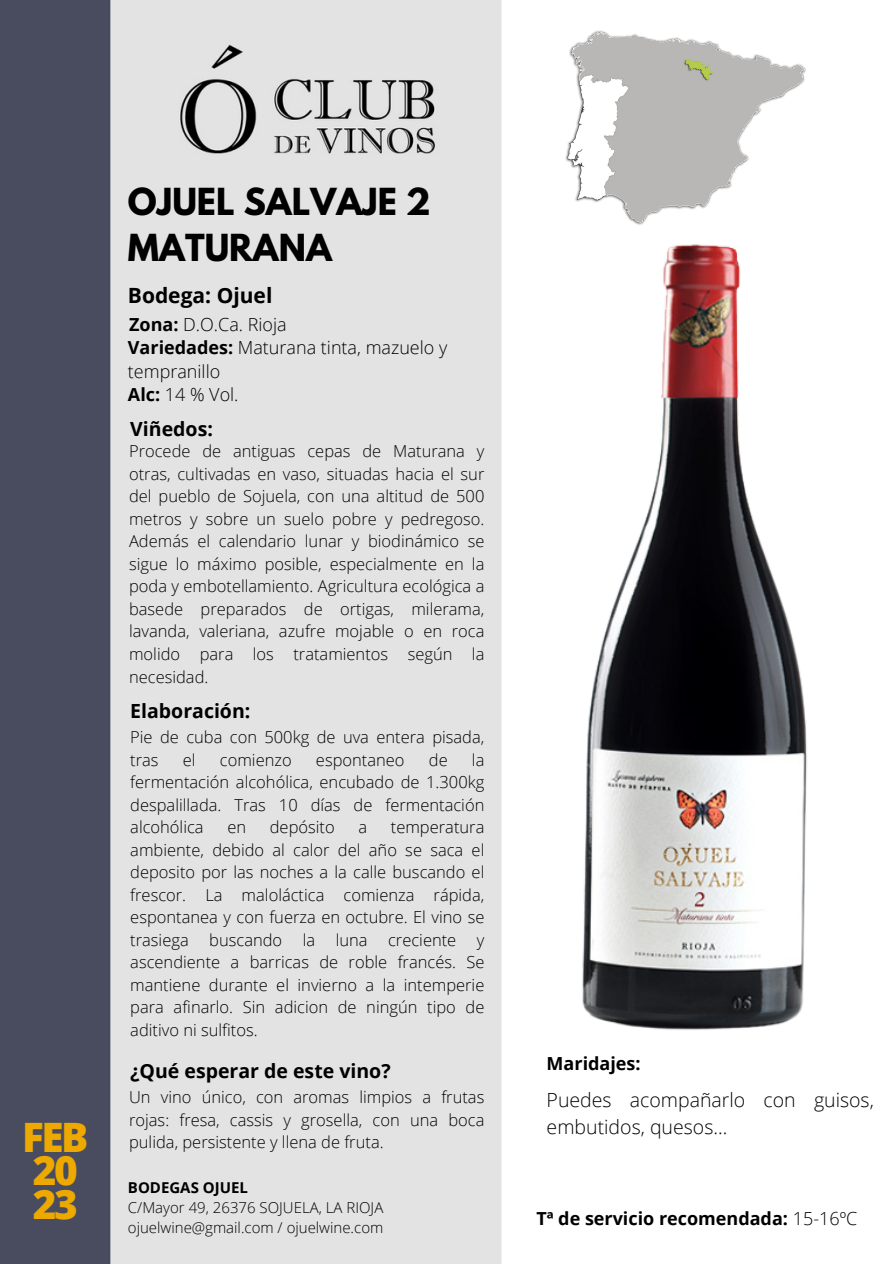
<style>
.page{position:relative;width:893px;height:1264px;background:#fff}
.page>*{position:absolute;margin:0;border:0;box-sizing:border-box;transform-origin:0 0}
.t1{font:800 40.5px/33.8px "Open Sans";letter-spacing:-.06em;color:#eda900}
.t2{font:700 33px/46.2px "League Spartan";color:#000}
.t3{font:700 21px "Open Sans";color:#000}
.t4{font:300 19.5px/27px "Open Sans";color:#000}
.t5{font:700 19.5px "Open Sans";color:#000}
.t6{font:300 18px/24.8px "Open Sans";color:#000}
.t7{font:700 18px "Open Sans";color:#000}
.t8{font:300 16.5px/22.5px "Open Sans";color:#000;text-align:justify}
.t9{font:300 15px/20.2px "Open Sans";color:#000}
.t10{font:700 15px "Open Sans";color:#000}
.s1{font-weight:700}
.s2{font-weight:300}
</style>
<div class="page">
<img style="left:0;top:0;width:502px;height:1263px">
<img style="left:565px;top:30px;width:241px;height:195px">
<img style="left:582px;top:244px;width:225px;height:786px">
<h6 class="t1" style="left:22px;top:1119px;width:68px">FEB<br>20<br>23</h6>
<h6 class="t2" style="left:128px;top:182px;width:304px">OJUEL SALVAJE 2<br>MATURANA</h6>
<h6 class="t3" style="left:128px;top:280px;width:146px">Bodega: Ojuel</h6>
<h3 class="t6" style="left:128px;top:334px;width:321px"><span class="s1">Variedades:</span> Maturana tinta, mazuelo y tempranillo</h3>
<h6 class="t6" style="left:128px;top:381px;width:112px"><span class="s1">Alc:</span> 14 % Vol.</h6>
<h3 class="t5" style="left:130px;top:415px;width:84px">Viñedos:</h3>
<p class="t6" style="left:129px;top:312px;width:159px"><span class="s1">Zona:</span> D.O.Ca. Rioja</p>
<h5 class="t8" style="left:129px;top:440px;width:357px">Procede de antiguas cepas de Maturana y otras, cultivadas en vaso, situadas hacia el sur del pueblo de Sojuela, con una altitud de 500 metros y sobre un suelo pobre y pedregoso.<br>Además el calendario lunar y biodinámico se sigue lo máximo posible, especialmente en la poda y embotellamiento. Agricultura ecológica a basede preparados de ortigas, milerama, lavanda, valeriana, azufre mojable o en roca molido para los tratamientos según la necesidad.</h5>
<h6 class="t5" style="left:130px;top:696px;width:122px">Elaboración:</h6>
<h4 class="t8" style="left:130px;top:725px;width:355px">Pie de cuba con 500kg de uva entera pisada, tras</h4>
<h4 class="t8" style="left:130px;top:748px;width:355px;text-indent:341px">la fermentación alcohólica, encubado de 1.300kg despalillada. Tras 10 días de fermentación alcohólica</h4>
<h4 class="t8" style="left:183px;top:748px;width:14px">el</h4>
<h4 class="t8" style="left:220px;top:748px;width:73px">comienzo</h4>
<h4 class="t8" style="left:316px;top:748px;width:90px">espontaneo</h4>
<h4 class="t8" style="left:429px;top:748px;width:20px">de</h4>
<h4 class="t8" style="left:227px;top:815px;width:20px">en</h4>
<h4 class="t8" style="left:270px;top:815px;width:66px">depósito</h4>
<h4 class="t8" style="left:358px;top:815px;width:10px">a</h4>
<h4 class="t8" style="left:130px;top:815px;width:355px;text-indent:260px">temperatura ambiente, debido al calor del año se saca el deposito por las noches a la calle buscando el frescor. La maloláctica comienza rápida, espontanea y con fuerza en octubre. El vino se trasiega buscando la luna creciente y ascendiente a barricas de roble francés. Se mantiene durante el invierno a la intemperie para afinarlo. Sin adicion de ningún tipo de aditivo ni sulfitos.</h4>
<p class="t5" style="left:130px;top:1057px;width:262px">¿Qué esperar de este vino?</p>
<h6 class="t8" style="left:129px;top:1085px;width:357px">Un vino único, con aromas limpios a frutas rojas: fresa, cassis y grosella, con una boca pulida, persistente y llena de fruta.</h6>
<h3 class="t10" style="left:128px;top:1176px;width:121px">BODEGAS OJUEL</h3>
<h6 class="t9" style="left:128px;top:1197px;width:257px">C/Mayor 49, 26376 SOJUELA, LA RIOJA ojuelwine@gmail.com / ojuelwine.com</h6>
<h3 class="t7" style="left:546px;top:1050px;width:95px">Maridajes:</h3>
<p class="t4" style="left:546px;top:1085px;width:329px">Puedes acompañarlo con guisos, embutidos, quesos...</p>
<p class="t7" style="left:536px;top:1205px;width:322px">Tª de servicio recomendada: <span class="s2">15-16ºC</span></p>
</div>
